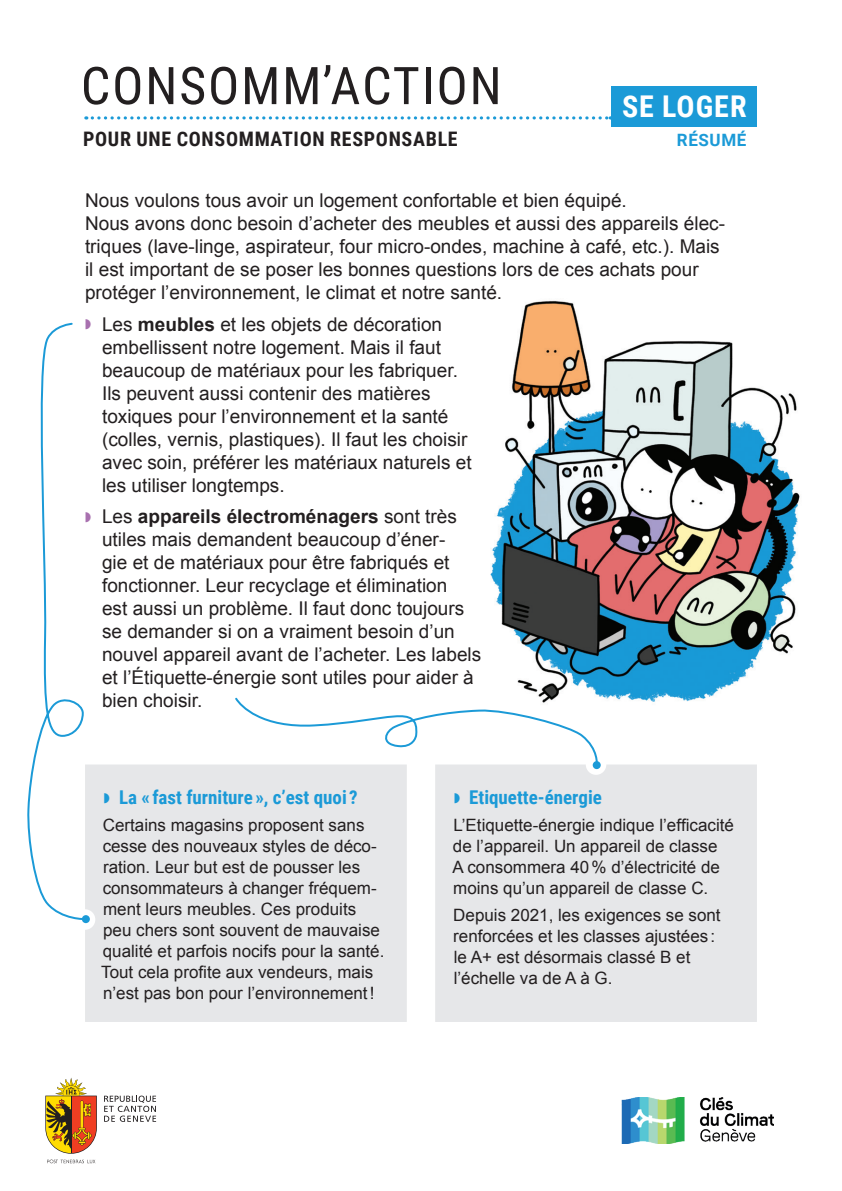
<style>
.page{position:relative;width:842px;height:1191px;background:#fff}
.page>*{position:absolute;margin:0;border:0;box-sizing:border-box;transform-origin:0 0}
.t1{font:52px "Roboto Condensed";letter-spacing:.035em;color:#231f20}
.t2{font:700 30px "Roboto Condensed";letter-spacing:.035em;color:#fff}
.t3{font:700 20px "Roboto Condensed";letter-spacing:.035em;color:#231f20}
.t4{font:19px/23px "Arial";color:#231f20}
.t5{font:700 19px "Roboto Condensed";color:#1b9ad7}
.t6{font:17px/21px "Arial";color:#231f20}
.t7{font:700 17px "Roboto";letter-spacing:.035em;color:#1b9ad7}
.s1{color:#a870af}
.s2{font-weight:700}
</style>
<div class="page">
<img style="left:490px;top:300px;width:310px;height:402px">
<div style="left:612px;top:86px;width:145px;height:41px;background:#1b9ad7"></div>
<svg style="left:86px;top:116px;width:525px;height:4px"></svg>
<div style="left:85px;top:764px;width:322px;height:258px;background:#e6e7e9"></div>
<svg style="left:47px;top:1159px;width:48px;height:4px"></svg>
<svg style="left:45px;top:1078px;width:52px;height:75px"></svg>
<hr style="left:71px;top:1096px;width:1px;height:57px;background:#231f20">
<svg style="left:104px;top:1095px;width:52px;height:26px"></svg>
<img style="left:621px;top:1097px;width:153px;height:46px">
<div style="left:75px;top:909px;width:20px;height:20px;background:#fff;border-radius:50%"></div>
<svg style="left:27px;top:322px;width:61px;height:598px"></svg>
<div style="left:82px;top:915px;width:8px;height:8px;background:#1b9ad7;border-radius:50%"></div>
<div style="left:435px;top:764px;width:322px;height:258px;background:#e6e7e9"></div>
<div style="left:586px;top:754px;width:20px;height:21px;background:#fff;border-radius:50%"></div>
<svg style="left:233px;top:696px;width:366px;height:71px"></svg>
<div style="left:593px;top:761px;width:8px;height:8px;background:#1b9ad7;border-radius:50%"></div>
<h1 class="t1" style="left:81px;top:49px;width:422px">CONSOMM’ACTION</h1>
<p class="t3" style="left:83px;top:125px;width:376px">POUR UNE CONSOMMATION RESPONSABLE</p>
<h2 class="t2" style="left:622px;top:86px;width:126px">SE LOGER</h2>
<p class="t7" style="left:677px;top:128px;width:71px">RÉSUMÉ</p>
<p class="t4" style="left:85px;top:189px;width:642px">Nous voulons tous avoir un logement confortable et bien équipé.<br>Nous avons donc besoin d’acheter des meubles et aussi des appareils élec&shy;triques (lave-linge, aspirateur, four micro-ondes, machine à café, etc.). Mais il est important de se poser les bonnes questions lors de ces achats pour protéger l’environnement, le climat et notre santé.</p>
<p class="t4" style="left:102px;top:313px;width:371px;text-indent:-17px"><span class="s1">◗</span> Les <span class="s2">meubles</span> et les objets de décoration embellissent notre logement. Mais il faut beaucoup de matériaux pour les fabriquer.<br>Ils peuvent aussi contenir des matières toxiques pour l’environnement et la santé (colles, vernis, plastiques). Il faut les choisir avec soin, préférer les matériaux naturels et les utiliser longtemps.</p>
<p class="t4" style="left:102px;top:505px;width:381px;text-indent:-17px"><span class="s1">◗</span> Les <span class="s2">appareils électroménagers</span> sont très utiles mais demandent beaucoup d’éner-<br>gie et de matériaux pour être fabriqués et fonctionner. Leur recyclage et élimination<br>est aussi un problème. Il faut donc toujours se demander si on a vraiment besoin d’un nouvel appareil avant de l’acheter. Les labels et l’Étiquette-énergie sont utiles pour aider à bien choisir.</p>
<p class="t5" style="left:104px;top:784px;width:255px">◗ La « fast furniture », c’est quoi ?</p>
<p class="t6" style="left:101px;top:814px;width:285px">Certains magasins proposent sans cesse des nouveaux styles de déco&shy;ration. Leur but est de pousser les consommateurs à changer fréquem&shy;ment leurs meubles. Ces produits peu chers sont souvent de mauvaise qualité et parfois nocifs pour la santé.<br>Tout cela profite aux vendeurs, mais n’est pas bon pour l’environnement!</p>
<p class="t5" style="left:454px;top:784px;width:149px">◗ Etiquette-énergie</p>
<p class="t6" style="left:452px;top:814px;width:283px">L’Etiquette-énergie indique l’efficacité de l’appareil. Un appareil de classe<br>A consommera 40% d’électricité de moins qu’un appareil de classe C.</p>
<p class="t6" style="left:453px;top:904px;width:269px">Depuis 2021, les exigences se sont renforcées et les classes ajustées : le A+ est désormais classé B et l’échelle va de A à G.</p>
</div>
